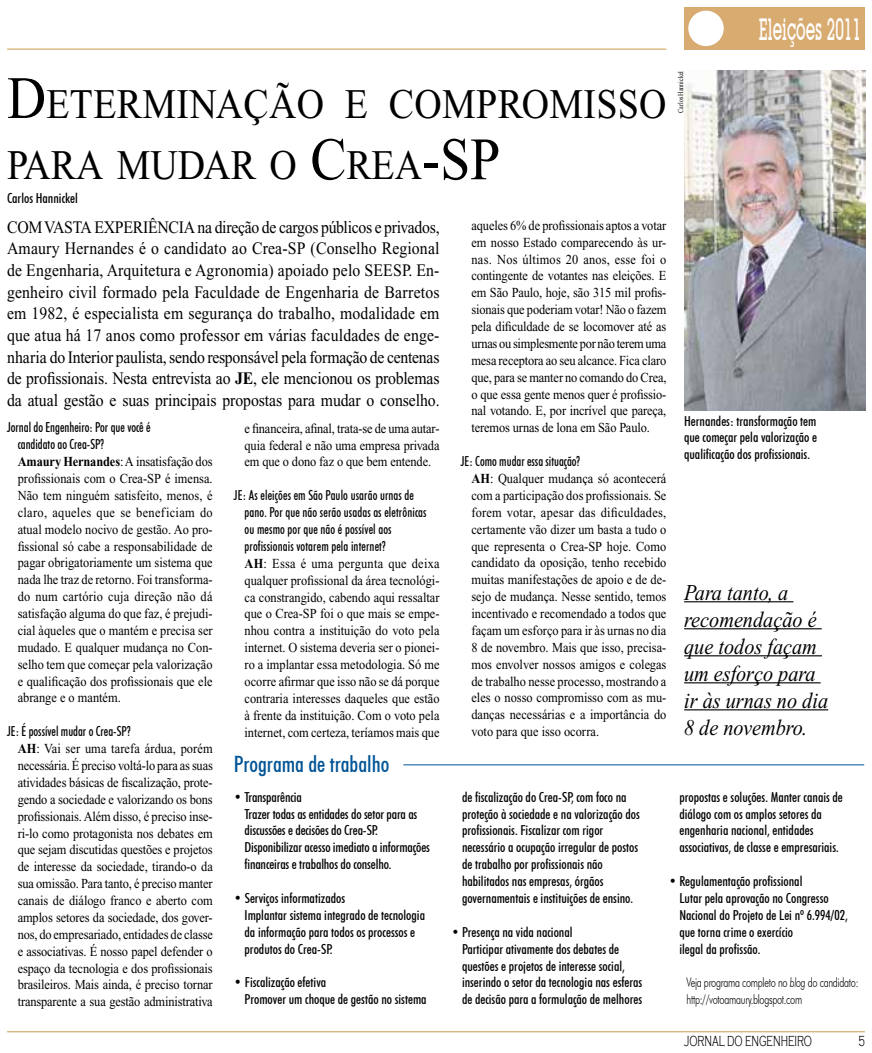
<style>
.page{position:relative;width:872px;height:1053px;background:#fff}
.page>*{position:absolute;margin:0;border:0;box-sizing:border-box;transform-origin:0 0}
.t1{font:42px/61.2px "Times New Roman";letter-spacing:.01em;color:#000;scale:.9 1}
.t2{font:500 30px "Lubalin Graph IT Cby BT";color:#fff;scale:.5 1}
.t3{font:italic 22.5px/27px "Times New Roman";color:#000;scale:.9 1}
.t4{font:500 condensed 22.5px "Futura BT";color:#005496}
.t5{font:17.5px/21.6px "Times New Roman";letter-spacing:-.005em;color:#000;text-align:justify;scale:.9 1}
.t6{font:300 15px "Copperplate Gothic";color:#000;scale:.6 1}
.t7{font:13.75px/16.9px "Times New Roman";letter-spacing:-.005em;color:#000;text-align:justify;scale:.9 1}
.t8{font:500 condensed 13.75px/16.9px "Futura BT";color:#000}
.t9{font:500 condensed 13.75px/16.9px "Futura BT";color:#000;scale:.9 1}
.t10{font:300 13.12px/16.9px "Futura BT";letter-spacing:-.03em;color:#000;scale:.7 1}
.t11{font:7.5px "Times New Roman";color:#000;scale:.8 1}
.s1{font-size:60px}
.s2{font-weight:700}
.s3{font-style:italic}
</style>
<div class="page">
<hr style="left:403px;top:764px;width:461px;height:1px;background:#005496">
<hr style="left:684px;top:601px;width:109px;height:1px;background:#000">
<hr style="left:684px;top:628px;width:137px;height:1px;background:#000">
<hr style="left:684px;top:655px;width:138px;height:1px;background:#000">
<hr style="left:684px;top:682px;width:136px;height:1px;background:#000">
<hr style="left:684px;top:709px;width:144px;height:1px;background:#000">
<div style="left:684px;top:7px;width:181px;height:43px;background:#d8ab71"></div>
<div style="left:688px;top:11px;width:35px;height:35px;background:#fff;border-radius:50%"></div>
<hr style="left:7px;top:48px;width:659px;height:2px;background:#d8ab71">
<hr style="left:7px;top:1030px;width:858px;height:2px;background:#d8ab71">
<img style="left:684px;top:71px;width:181px;height:339px">
<h2 class="t2" style="left:759px;top:11px;width:206px">Eleições 2011</h2>
<p class="t11" style="left:676px;top:113px;width:54px;rotate:-90deg">Carlos Hannickel</p>
<h1 class="t1" style="left:7px;top:73px;width:734px"><span class="s1">D</span>ETERMINAÇÃO E COMPROMISSO<br>PARA MUDAR O <span class="s1">C</span>REA<span class="s1">-SP</span></h1>
<p class="t8" style="left:7px;top:189px;width:72px">Carlos Hannickel</p>
<p class="t5" style="left:7px;top:216px;width:108px">Com vastaexperi</p>
<p class="t5" style="left:7px;top:216px;width:482px;text-indent:141px">ência na direção de cargos públicos e privados, Amaury Hernandes é o candidato ao Crea-SP (Conselho Regional de Engenharia, Arquitetura e Agronomia) apoiado pelo SEESP. En&shy;genheiro civil formado pela Faculdade de Engenharia de Barretos em 1982, é especialista em segurança do trabalho, modalidade em que atua há 17 anos como professor em várias faculdades de enge&shy;nharia do Interior paulista, sendo responsável pela formação de centenas de profissionais. Nesta entrevista ao <span class="s2">JE</span>, ele mencionou os problemas da atual gestão e suas principais propostas para mudar o conselho.</p>
<p class="t7" style="left:471px;top:217px;width:218px">aqueles 6% de profissionais aptos a votar em nosso Estado comparecendo às ur&shy;nas. Nos últimos 20 anos, esse foi o contingente de votantes nas eleições. E em São Paulo, hoje, são 315 mil profis&shy;sionais que poderiam votar! Não o fazem pela dificuldade de se locomover até as urnas ou simplesmente por não terem uma mesa receptora ao seu alcance. Fica claro que, para se manter no comando do Crea, o que essa gente menos quer é profissio&shy;nal votando. E, por incrível que pareça, teremos urnas de lona em São Paulo.</p>
<p class="t9" style="left:461px;top:452px;width:134px">JE: Como mudar essa situação?</p>
<p class="t7" style="left:471px;top:470px;width:218px"><span class="s2">AH</span>: Qualquer mudança só acontecerá com a participação dos profissionais. Se forem votar, apesar das dificuldades, certamente vão dizer um basta a tudo o que representa o Crea-SP hoje. Como candidato da oposição, tenho recebido muitas manifestações de apoio e de de&shy;sejo de mudança. Nesse sentido, temos incentivado e recomendado a todos que façam um esforço para ir às urnas no dia 8 de novembro. Mais que isso, precisa&shy;mos envolver nossos amigos e colegas de trabalho nesse processo, mostrando a eles o nosso compromisso com as mu&shy;danças necessárias e a importância do voto para que isso ocorra.</p>
<p class="t8" style="left:684px;top:412px;width:134px;line-height:16.5px;text-align:justify">Hernandes: transformação tem que começar pela valorização e qualificação dos profissionais.</p>
<p class="t9" style="left:18px;top:419px;width:149px;text-indent:-11px">Jornal do Engenheiro: Por que você é candidato ao Crea-SP?</p>
<p class="t7" style="left:18px;top:453px;width:218px"><span class="s2">Amaury Hernandes</span>: A insatisfação dos profissionais com o Crea-SP é imensa.<br>Não tem ninguém satisfeito, menos, é claro, aqueles que se beneficiam do atual modelo nocivo de gestão. Ao pro&shy;fissional só cabe a responsabilidade de pagar obrigatoriamente um sistema que nada lhe traz de retorno. Foi transforma&shy;do num cartório cuja direção não dá satisfação alguma do que faz, é prejudi&shy;cial àqueles que o mantém e precisa ser mudado. E qualquer mudança no Con&shy;selho tem que começar pela valorização e qualificação dos profissionais que ele abrange e o mantém.</p>
<p class="t9" style="left:7px;top:722px;width:139px">JE: É possível mudar o Crea-SP?</p>
<p class="t7" style="left:18px;top:740px;width:218px"><span class="s2">AH</span>: Vai ser uma tarefa árdua, porém necessária. É preciso voltá-lo para as suas atividades básicas de fiscalização, prote&shy;gendo a sociedade e valorizando os bons profissionais. Além disso, é preciso inse&shy;ri-lo como protagonista nos debates em que sejam discutidas questões e projetos de interesse da sociedade, tirando-o da sua omissão. Para tanto, é preciso manter canais de diálogo franco e aberto com amplos setores da sociedade, dos gover&shy;nos, do empresariado, entidades de classe e associativas. É nosso papel defender o espaço da tecnologia e dos profissionais brasileiros. Mais ainda, é preciso tornar transparente a sua gestão administrativa</p>
<p class="t7" style="left:244px;top:419px;width:218px">e financeira, afinal, trata-se de uma autar&shy;quia federal e não uma empresa privada em que o dono faz o que bem entende.</p>
<p class="t9" style="left:244px;top:487px;width:204px;text-indent:-11px">JE: As eleições em São Paulo usarão urnas de pano. Por que não serão usadas as eletrônicas ou mesmo por que não é possível aos profissionais votarem pela internet?</p>
<p class="t7" style="left:244px;top:554px;width:218px"><span class="s2">AH</span>: Essa é uma pergunta que deixa qualquer profissional da área tecnológi&shy;ca constrangido, cabendo aqui ressaltar que o Crea-SP foi o que mais se empe&shy;nhou contra a instituição do voto pela internet. O sistema deveria ser o pionei&shy;ro a implantar essa metodologia. Só me ocorre afirmar que isso não se dá porque contraria interesses daqueles que estão à frente da instituição. Com o voto pela internet, com certeza, teríamos mais que</p>
<h3 class="t3" style="left:684px;top:578px;width:162px">Para tanto, a recomendação é que todos façam um esforço para ir às urnas no dia<br>8 de novembro.</h3>
<h3 class="t4" style="left:234px;top:749px;width:157px">Programa de trabalho</h3>
<p class="t8" style="left:462px;top:788px;width:179px">de fiscalização do Crea-SP, com foco na proteção à sociedade e na valorização dos profissionais. Fiscalizar com rigor necessário a ocupação irregular de postos de trabalho por profissionais não habilitados nas empresas, órgãos governamentais e instituições de ensino.</p>
<p class="t8" style="left:462px;top:923px;width:182px;text-indent:-11px">• Presença na vida nacional<br>Participar ativamente dos debates de questões e projetos de interesse social, inserindo o setor da tecnologia nas esferas de decisão para a formulação de melhores</p>
<p class="t8" style="left:679px;top:788px;width:165px">propostas e soluções. Manter canais de diálogo com os amplos setores da engenharia nacional, entidades associativas, de classe e empresariais.</p>
<p class="t8" style="left:679px;top:872px;width:170px;text-indent:-11px">• Regulamentação profissional<br>Lutar pela aprovação no Congresso<br>Nacional do Projeto de Lei nº 6.994/02, que torna crime o exercício<br>ilegal da profissão.</p>
<p class="t10" style="left:686px;top:974px;width:247px">Veja programa completo no <span class="s3">blog</span> do candidato: http://votoamaury.blogspot.com</p>
<p class="t8" style="left:244px;top:788px;width:187px;text-indent:-11px">• Transparência<br>Trazer todas as entidades do setor para as discussões e decisões do Crea-SP.<br>Disponibilizar acesso imediato a informações financeiras e trabalhos do conselho.</p>
<p class="t8" style="left:245px;top:889px;width:182px;text-indent:-11px">• Serviços informatizados<br>Implantar sistema integrado de tecnologia da informação para todos os processos e produtos do Crea-SP.</p>
<p class="t8" style="left:245px;top:973px;width:183px;text-indent:-11px">• Fiscalização efetiva<br>Promover um choque de gestão no sistema</p>
<p class="t6" style="left:684px;top:1032px;width:22px">JORNAL</p>
<p class="t6" style="left:727px;top:1032px;width:41px">DO ENGENHEIRO</p>
<p class="t6" style="left:858px;top:1032px;width:12px">5</p>
</div>
